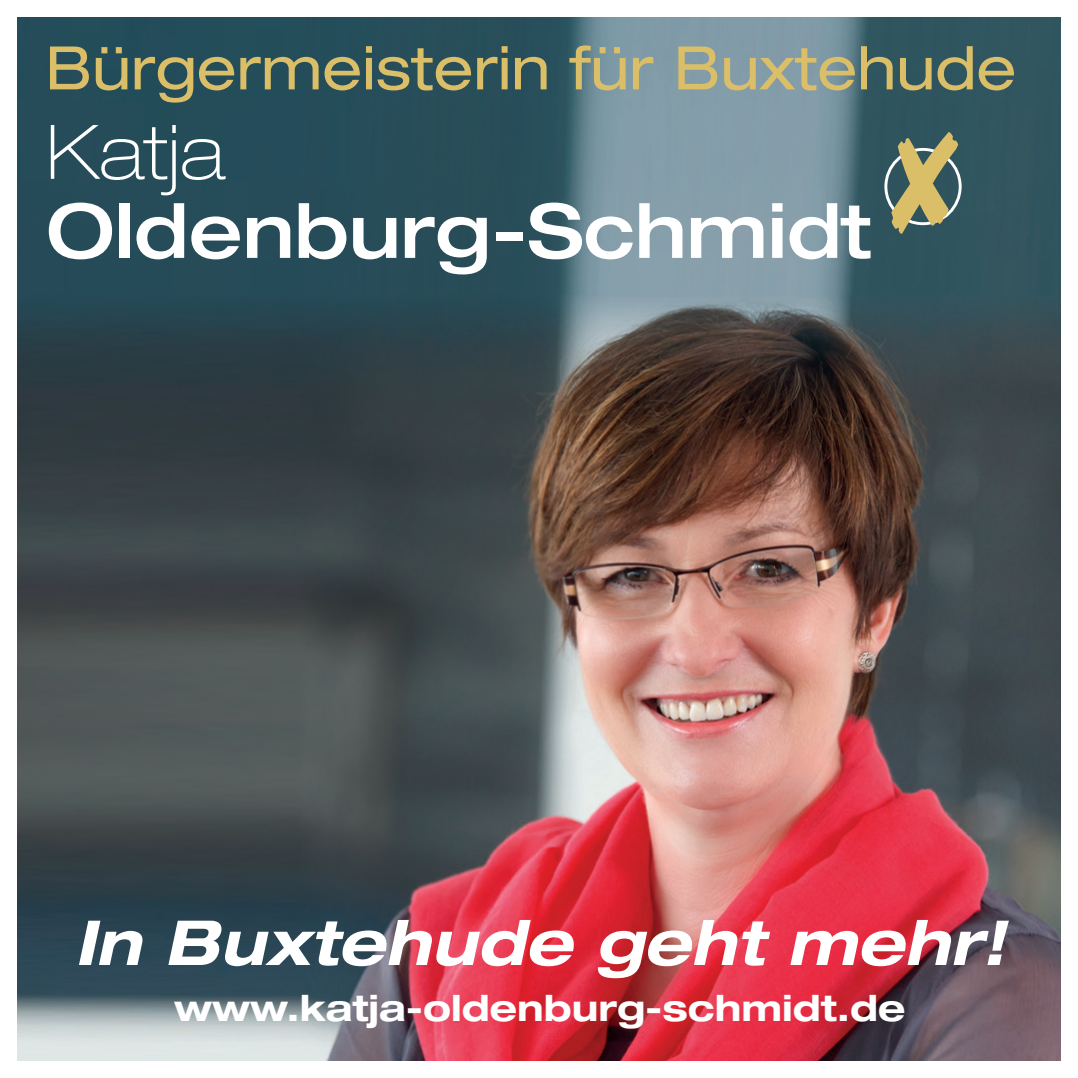
<style>
.page{position:relative;width:1078px;height:1078px;background:#fff}
.page>*{position:absolute;margin:0;border:0;box-sizing:border-box;transform-origin:0 0}
.t1{font:italic 700 expanded 62px "Helvetica Neue LT";color:#fff}
.t2{font:expanded 60px "Helvetica Neue LT";color:#dbbe68}
.t3{font:700 expanded 36px "Helvetica Neue LT";color:#fff}
</style>
<div class="page">
<img style="left:17px;top:17px;width:1043px;height:1043px">
<div style="left:884px;top:148px;width:77px;height:77px;border:3px solid #fff;border-radius:50%"></div>
<svg style="left:891px;top:132px;width:67px;height:102px;background:#878c69"></svg>
<svg style="left:51px;top:125px;width:125px;height:70px;background:#4b6a75"></svg>
<svg style="left:182px;top:139px;width:43px;height:41px"></svg>
<svg style="left:49px;top:202px;width:63px;height:57px"></svg>
<div style="left:119px;top:203px;width:10px;height:55px;background:#fff"></div>
<svg style="left:136px;top:203px;width:48px;height:56px"></svg>
<svg style="left:191px;top:216px;width:49px;height:43px"></svg>
<svg style="left:247px;top:217px;width:43px;height:41px"></svg>
<svg style="left:298px;top:203px;width:48px;height:56px"></svg>
<svg style="left:353px;top:218px;width:43px;height:41px"></svg>
<svg style="left:405px;top:217px;width:81px;height:57px"></svg>
<div style="left:496px;top:232px;width:26px;height:9px;background:#fff"></div>
<svg style="left:529px;top:202px;width:103px;height:57px"></svg>
<svg style="left:639px;top:203px;width:43px;height:55px"></svg>
<svg style="left:690px;top:217px;width:73px;height:41px"></svg>
<svg style="left:772px;top:203px;width:10px;height:55px"></svg>
<svg style="left:789px;top:203px;width:81px;height:56px"></svg>
<h2 class="t2" style="left:45px;top:32px;width:972px">Bürgermeisterin für Buxtehude</h2>
<h1 class="t1" style="left:75px;top:903px;width:931px">In Buxtehude geht mehr!</h1>
<p class="t3" style="left:174px;top:985px;width:732px">www.katja-oldenburg-schmidt.de</p>
</div>
